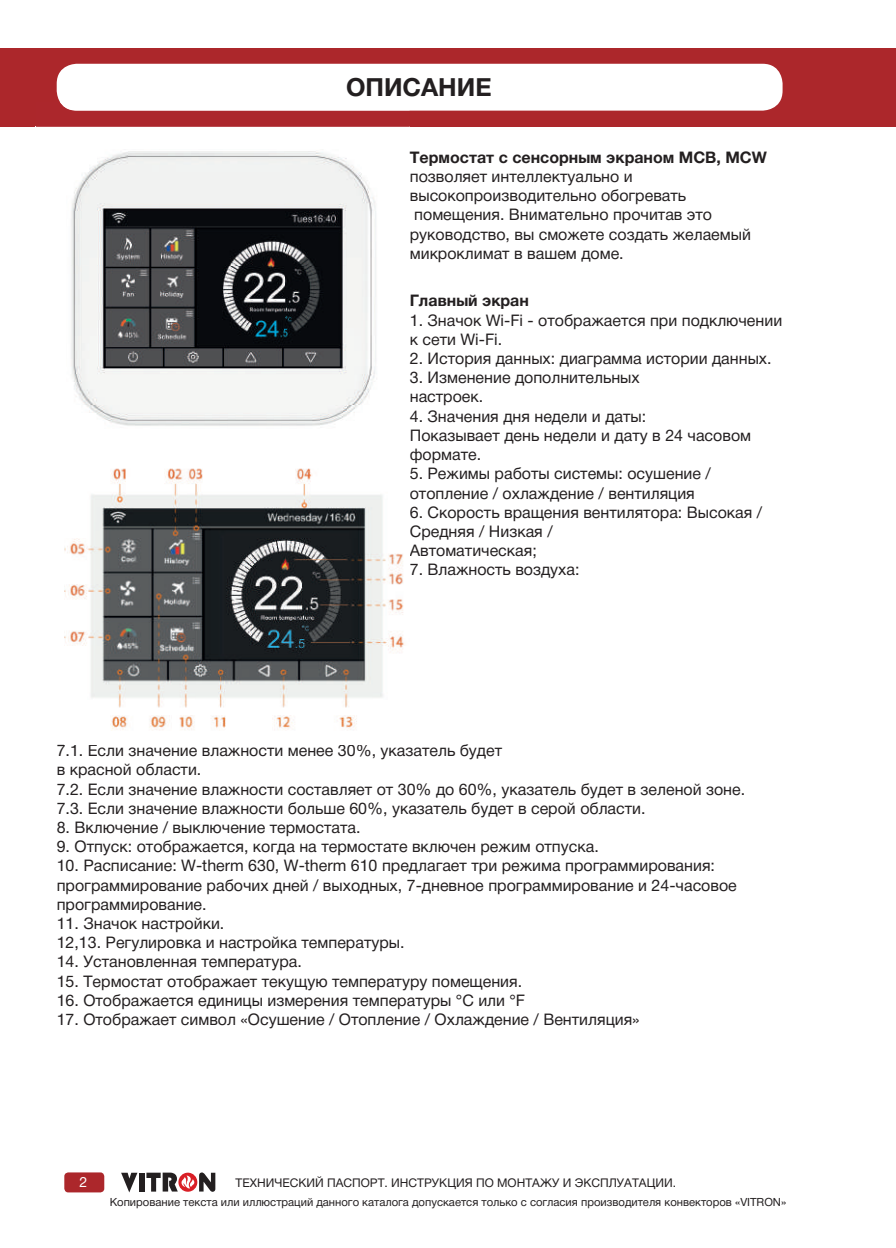
<style>
.page{position:relative;width:896px;height:1248px;background:#fff}
.page>*{position:absolute;margin:0;border:0;box-sizing:border-box;transform-origin:0 0}
.t1{font:700 25px "Helvetica Neue Cyr";color:#231f20}
.t2{font:16px/19.2px "Helvetica Neue Cyr";color:#231f20}
.t3{font:700 16px "Helvetica Neue Cyr";color:#231f20}
.t4{font:14px "Helvetica Neue Cyr";color:#fff}
.t5{font:12px "Helvetica Neue Cyr";color:#231f20}
.t6{font:11.2px "Helvetica Neue Cyr";color:#231f20}
</style>
<div class="page">
<div style="left:64px;top:1172px;width:40px;height:20px;background:#ac272b;border-radius:4px"></div>
<svg style="left:121px;top:1172px;width:16px;height:20px"></svg>
<div style="left:139px;top:1172px;width:5px;height:19px;background:#231f20"></div>
<svg style="left:146px;top:1172px;width:69px;height:19px"></svg>
<div style="left:0;top:48px;width:867px;height:79px;background:#ac272b"></div>
<div style="left:57px;top:64px;width:725px;height:47px;background:#fff;border-radius:20px"></div>
<div style="left:867px;top:48px;width:29px;height:79px;background:#ac272b"></div>
<img style="left:36px;top:101px;width:374px;height:325px">
<img style="left:60px;top:101px;width:350px;height:10px">
<img style="left:64px;top:468px;width:340px;height:263px">
<h1 class="t1" style="left:346px;top:73px;width:147px">ОПИСАНИЕ</h1>
<p class="t3" style="left:410px;top:148px;width:359px">Термостат с сенсорным экраном MCВ, MCW</p>
<p class="t2" style="left:410px;top:167px;width:343px">позволяет интеллектуально и высокопроизводительно обогревать помещения. Внимательно прочитав это руководство, вы сможете создать желаемый микроклимат в вашем доме.</p>
<p class="t3" style="left:410px;top:292px;width:121px">Главный экран</p>
<p class="t2" style="left:410px;top:310px;width:374px">1. Значок Wi-Fi - отображается при подключении к сети Wi-Fi.</p>
<p class="t2" style="left:410px;top:349px;width:363px">2. История данных: диаграмма истории данных.</p>
<p class="t2" style="left:410px;top:368px;width:231px">3. Изменение дополнительных настроек.</p>
<p class="t2" style="left:410px;top:406px;width:343px">4. Значения дня недели и даты:<br>Показывает день недели и дату в 24 часовом формате.</p>
<p class="t2" style="left:410px;top:464px;width:303px">5. Режимы работы системы: осушение / отопление / охлаждение / вентиляция</p>
<p class="t2" style="left:410px;top:502px;width:354px">6. Скорость вращения вентилятора: Высокая /<br>Средняя / Низкая /<br>Автоматическая;</p>
<p class="t2" style="left:410px;top:560px;width:171px">7. Влажность воздуха:</p>
<p class="t2" style="left:57px;top:741px;width:690px">7.1. Если значение влажности менее 30%, указатель будет<br>в красной области.<br>7.2. Если значение влажности составляет от 30% до 60%, указатель будет в зеленой зоне.<br>7.3. Если значение влажности больше 60%, указатель будет в серой области.</p>
<p class="t2" style="left:57px;top:817px;width:305px">8. Включение / выключение термостата.</p>
<p class="t2" style="left:57px;top:837px;width:543px">9. Отпуск: отображается, когда на термостате включен режим отпуска.</p>
<p class="t2" style="left:57px;top:856px;width:681px">10. Расписание: W-therm 630, W-therm 610 предлагает три режима программирования: программирование рабочих дней / выходных, 7-дневное программирование и 24-часовое программирование.</p>
<p class="t2" style="left:57px;top:913px;width:349px">11. Значок настройки.<br>12,13. Регулировка и настройка температуры.</p>
<p class="t2" style="left:57px;top:952px;width:247px">14. Установленная температура.</p>
<p class="t2" style="left:57px;top:971px;width:467px">15. Термостат отображает текущую температуру помещения.</p>
<p class="t2" style="left:57px;top:990px;width:470px">16. Отображается единицы измерения температуры °С или °F</p>
<p class="t2" style="left:57px;top:1009px;width:584px">17. Отображает символ «Осушение / Отопление / Охлаждение / Вентиляция»</p>
<p class="t4" style="left:79px;top:1174px;width:9px">2</p>
<p class="t5" style="left:235px;top:1175px;width:442px">ТЕХНИЧЕСКИЙ ПАСПОРТ. ИНСТРУКЦИЯ ПО МОНТАЖУ И ЭКСПЛУАТАЦИИ.</p>
<p class="t6" style="left:110px;top:1196px;width:678px">Копирование текста или иллюстраций данного каталога допускается только с согласия производителя конвекторов «VITRON»</p>
</div>
